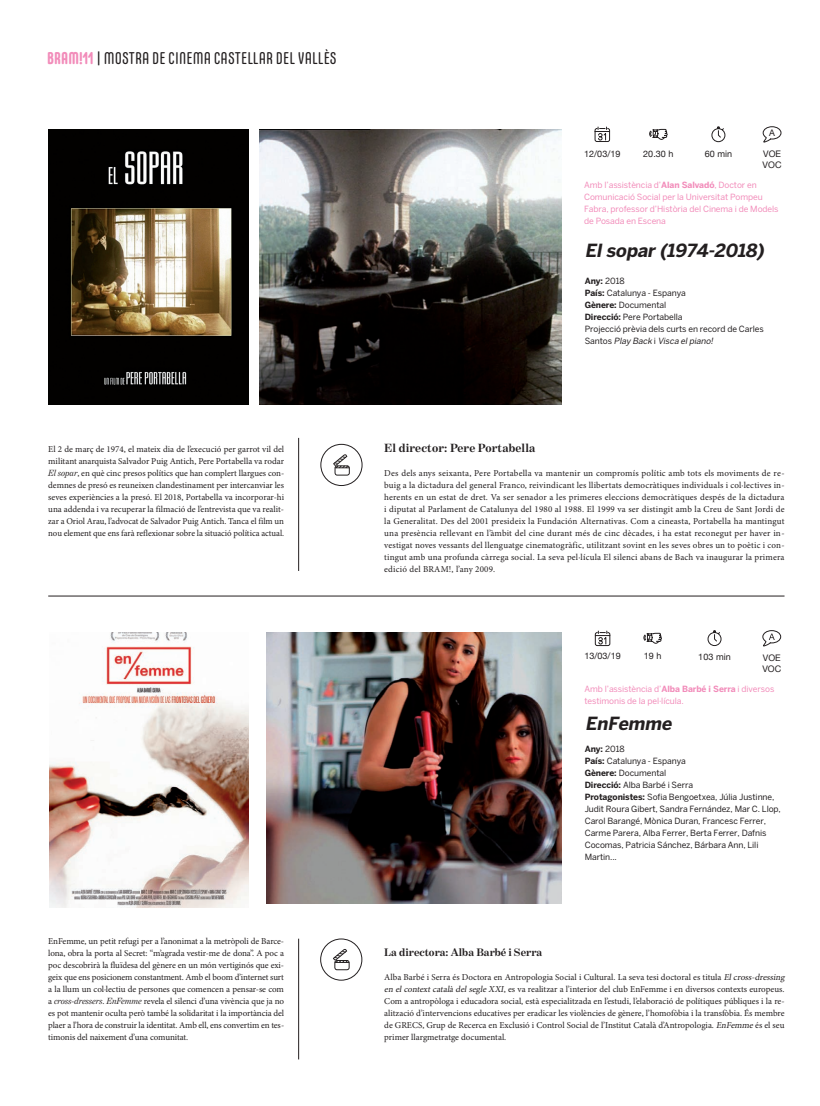
<style>
.page{position:relative;width:820px;height:1106px;background:#fff}
.page>*{position:absolute;margin:0;border:0;box-sizing:border-box;transform-origin:0 0}
.t1{font:italic 700 18px "Benton Sans";color:#231f20}
.t2{font:17px "Carl Marx";letter-spacing:.005em;color:#231f20}
.t3{font:700 12px "Benton Modern One";letter-spacing:.01em;color:#231f20}
.t4{font:700 11px "Benton Modern One";color:#231f20}
.t5{font:9px/12px "Minion Pro";color:#231f20;text-align:justify}
.t6{font:9px/11px "Helvetica Neue";letter-spacing:.005em;color:#231f20}
.t7{font:8.5px/12px "Benton Sans";letter-spacing:-.01em;color:#231f20}
.t8{font:8.5px/12px "Benton Sans";letter-spacing:-.01em;color:#f28cba}
.s1{font-weight:700;color:#f28cba}
.s2{font-family:"Benton Modern One";font-style:italic}
.s3{font-weight:700}
.s4{font-style:italic}
</style>
<div class="page">
<hr style="left:298px;top:438px;width:1px;height:133px;background:#231f20">
<hr style="left:298px;top:938px;width:1px;height:121px;background:#231f20">
<img style="left:48px;top:129px;width:200px;height:275px">
<img style="left:50px;top:632px;width:198px;height:275px">
<img style="left:259px;top:129px;width:302px;height:275px">
<img style="left:266px;top:632px;width:295px;height:271px">
<div style="left:320px;top:444px;width:42px;height:42px;border:1px solid #231f20;border-radius:50%"></div>
<div style="left:334px;top:465px;width:15px;height:10px;border:1px solid #231f20;border-radius:2px"></div>
<svg style="left:333px;top:454px;width:16px;height:14px"></svg>
<div style="left:320px;top:938px;width:42px;height:42px;border:1px solid #231f20;border-radius:50%"></div>
<div style="left:334px;top:960px;width:15px;height:10px;border:1px solid #231f20;border-radius:2px"></div>
<svg style="left:333px;top:949px;width:16px;height:14px"></svg>
<hr style="left:48px;top:596px;width:736px;height:1px;background:#231f20">
<svg style="left:649px;top:129px;width:18px;height:11px"></svg>
<svg style="left:594px;top:126px;width:15px;height:16px"></svg>
<svg style="left:711px;top:127px;width:14px;height:15px"></svg>
<svg style="left:762px;top:126px;width:19px;height:17px"></svg>
<svg style="left:643px;top:633px;width:18px;height:11px"></svg>
<svg style="left:594px;top:630px;width:16px;height:16px"></svg>
<svg style="left:707px;top:630px;width:14px;height:16px"></svg>
<svg style="left:762px;top:630px;width:18px;height:16px"></svg>
<h2 class="t2" style="left:47px;top:49px;width:291px"><span class="s1">BRAM!11</span> | MOSTRA DE CINEMA CASTELLAR DEL VALLÈS</h2>
<p class="t5" style="left:48px;top:443px;width:237px">El 2 de març de 1974, el mateix dia de l’execució per garrot vil del militant anarquista Salvador Puig Antich, Pere Portabella va rodar <span class="s2">El sopar</span>, en què cinc presos polítics que han complert llargues con&shy;demnes de presó es reuneixen clandestinament per intercanviar les seves experiències a la presó. El 2018, Portabella va incorporar-hi una addenda i va recuperar la filmació de l’entrevista que va realit&shy;zar a Oriol Arau, l’advocat de Salvador Puig Antich. Tanca el film un nou element que ens farà reflexionar sobre la situació política actual.</p>
<p class="t5" style="left:48px;top:935px;width:237px">EnFemme, un petit refugi per a l’anonimat a la metròpoli de Barce&shy;lona, obra la porta al Secret: “m’agrada vestir-me de dona”. A poc a poc descobrirà la fluïdesa del gènere en un món vertiginós que exi&shy;geix que ens posicionem constantment. Amb el boom d’internet surt a la llum un col·lectiu de persones que comencen a pensar-se com a <span class="s2">cross-dressers</span>. <span class="s2">EnFemme</span> revela el silenci d’una vivència que ja no es pot mantenir oculta però també la solidaritat i la importància del plaer a l’hora de construir la identitat. Amb ell, ens convertim en tes&shy;timonis del naixement d’una comunitat.</p>
<p class="t6" style="left:584px;top:148px;width:38px">12/03/19</p>
<p class="t6" style="left:643px;top:149px;width:32px">20.30 h</p>
<p class="t6" style="left:768px;top:128px;width:7px">A</p>
<p class="t6" style="left:704px;top:149px;width:29px">60 min</p>
<p class="t6" style="left:762px;top:149px;width:20px">VOE<br>VOC</p>
<p class="t8" style="left:584px;top:179px;width:196px">Amb l’assistència d’<span class="s3">Alan Salvadó</span>, Doctor en Comunicació Social per la Universitat Pompeu Fabra, professor d’Història del Cinema i de Models de Posada en Escena</p>
<p class="t1" style="left:584px;top:239px;width:184px">Elsopar (1974-2018)</p>
<p class="t7" style="left:584px;top:275px;width:180px"><span class="s3">Any:</span> 2018<br><span class="s3">País:</span> Catalunya - Espanya<br><span class="s3">Gènere:</span> Documental<br><span class="s3">Direcció:</span> Pere Portabella<br>Projecció prèvia dels curts en record de Carles<br>S a n t o s <span class="s4">Play Back</span> i <span class="s4">Visca elpiano!</span></p>
<p class="t3" style="left:384px;top:441px;width:153px">El director: Pere Portabella</p>
<p class="t5" style="left:384px;top:467px;width:401px">Des dels anys seixanta, Pere Portabella va mantenir un compromís polític amb tots els moviments de re&shy;buig a la dictadura del general Franco, reivindicant les llibertats democràtiques individuals i col·lectives in&shy;herents en un estat de dret. Va ser senador a les primeres eleccions democràtiques despés de la dictadura i diputat al Parlament de Catalunya del 1980 al 1988. El 1999 va ser distingit amb la Creu de Sant Jordi de la Generalitat. Des del 2001 presideix la Fundación Alternativas. Com a cineasta, Portabella ha mantingut una presència rellevant en l’àmbit del cine durant més de cinc dècades, i ha estat reconegut per haver in&shy;vestigat noves vessants del llenguatge cinematogràfic, utilitzant sovint en les seves obres un to poètic i con&shy;tingut amb una profunda càrrega social. La seva pel·lícula El silenci abans de Bach va inaugurar la primera edició del BRAM!, l’any 2009.</p>
<p class="t6" style="left:584px;top:651px;width:38px">13/03/19</p>
<p class="t6" style="left:643px;top:651px;width:19px">19 h</p>
<p class="t6" style="left:698px;top:651px;width:34px">103 min</p>
<p class="t8" style="left:584px;top:683px;width:191px">Amb l’assistència d’<span class="s3">Alba Barbé i Serra</span> i diversos testimonis de la pel·lícula.</p>
<p class="t6" style="left:762px;top:652px;width:20px">VOE<br>VOC</p>
<p class="t1" style="left:585px;top:712px;width:92px">EnFemme</p>
<p class="t7" style="left:584px;top:743px;width:197px"><span class="s3">Any:</span> 2018<br><span class="s3">País:</span> Catalunya - Espanya<br><span class="s3">Gènere:</span> Documental<br><span class="s3">Direcció:</span> Alba Barbé i Serra<br><span class="s3">Protagonistes:</span> Sofia Bengoetxea, Júlia Justinne, Judit Roura Gibert, Sandra Fernández, Mar C. Llop, Carol Barangé, Mònica Duran, Francesc Ferrer, Carme Parera, Alba Ferrer, Berta Ferrer, Dafnis Cocomas, Patricia Sánchez, Bárbara Ann, Lili Martin...</p>
<p class="t4" style="left:384px;top:946px;width:159px">La directora: Alba Barbé i Serra</p>
<p class="t5" style="left:384px;top:971px;width:404px;text-align:left">Alba Barbé i Serra és Doctora en Antropologia Social i Cultural. La seva tesi doctoral es titula <span class="s4">Elcross-dressing en elcontextcatalàdelsegleXXI</span>, es va realitzar a l’interior del club EnFemme i en diversos contexts europeus.<br>Com a antropòloga i educadora social, està especialitzada en l’estudi, l’elaboració de polítiques públiques i la re&shy;alització d’intervencions educatives per eradicar les violències de gènere, l’homofòbia i la transfòbia. És membre de GRECS, Grup de Recerca en Exclusió i Control Social de l’Institut Català d’Antropologia. <span class="s4">EnFemme</span>és el seu primer llargmetratge documental.</p>
</div>
